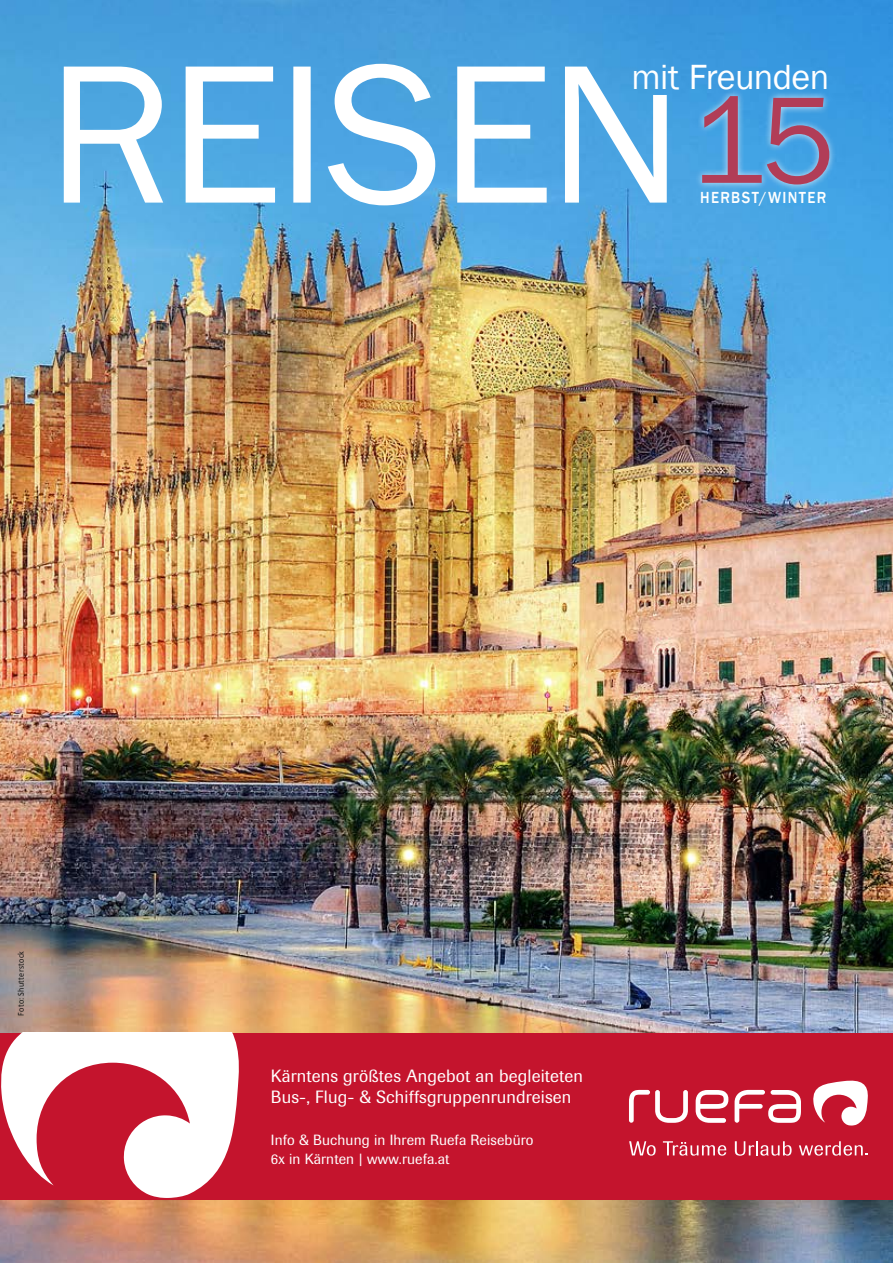
<style>
.page{position:relative;width:893px;height:1263px;background:#fff}
.page>*{position:absolute;margin:0;border:0;box-sizing:border-box;transform-origin:0 0}
.t1{font:127.5px "Franklin Gothic";color:#b13d57}
.t2{font:36px "Franklin Gothic";letter-spacing:-.02em;color:#fff}
.t3{font:17.55px/21.1px "Imago";letter-spacing:.01em;color:#fff}
.t4{font:500 16.5px "Franklin Gothic";letter-spacing:.09em;color:#fff;scale:.9 1}
.t5{font:14.7px/19px "Imago";letter-spacing:.01em;color:#fff}
.t6{font:9px "Calibri";letter-spacing:.03em;color:#141412;scale:.9 1}
</style>
<div class="page">
<img style="left:0;top:0;width:893px;height:1263px">
<div style="left:0;top:1033px;width:893px;height:166px;background:#c4142d"></div>
<svg style="left:813px;top:1081px;width:55px;height:44px"></svg>
<svg style="left:629px;top:1090px;width:172px;height:33px"></svg>
<svg style="left:629px;top:1141px;width:27px;height:15px"></svg>
<svg style="left:663px;top:1141px;width:63px;height:15px"></svg>
<svg style="left:735px;top:1141px;width:57px;height:15px"></svg>
<svg style="left:799px;top:1141px;width:69px;height:15px"></svg>
<svg style="left:0;top:1033px;width:243px;height:167px"></svg>
<div style="left:695px;top:89px;width:142px;height:103px;background:#fff;opacity:.75"></div>
<svg style="left:64px;top:64px;width:603px;height:141px;fill:#4fa8e3"></svg>
<h2 class="t2" style="left:632px;top:55px;width:199px">mit Freunden</h2>
<h1 class="t1" style="left:690px;top:61px;width:147px">15</h1>
<p class="t4" style="left:700px;top:187px;width:142px">HERBST/WINTER</p>
<p class="t6" style="left:15px;top:1015px;width:73px;rotate:-90deg">Foto: Shutterstock</p>
<p class="t3" style="left:271px;top:1065px;width:314px">Kärntens größtes Angebot an begleiteten<br>Bus-, Flug- &amp; Schiffsgruppenrundreisen</p>
<p class="t5" style="left:271px;top:1130px;width:264px">Info &amp; Buchung in Ihrem Ruefa Reisebüro<br>6x in Kärnten | www.ruefa.at</p>
</div>
